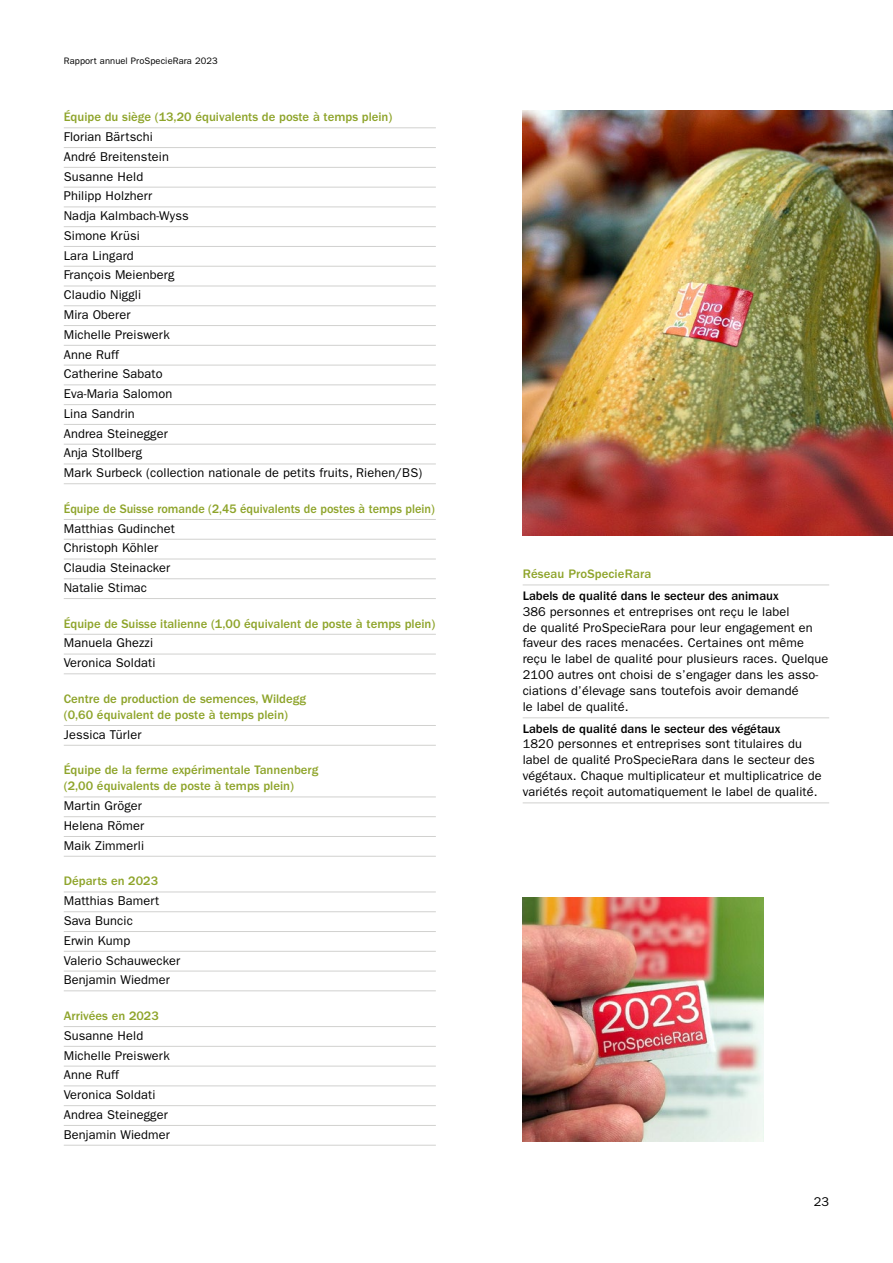
<style>
.page{position:relative;width:893px;height:1263px;background:#fff}
.page>*{position:absolute;margin:0;border:0;box-sizing:border-box;transform-origin:0 0}
.t1{font:12.75px/19.8px "ITC Franklin Gothic Std";letter-spacing:.01em;color:#000}
.t2{font:500 12.75px/15.9px "ITC Franklin Gothic Std";color:#8ea42a}
.t3{font:500 12.75px "ITC Franklin Gothic Std";color:#000}
.t4{font:500 12.75px "ITC Franklin Gothic Std";color:#8ea42a;scale:.96 1}
.t5{font:9.3px "ITC Franklin Gothic Std";letter-spacing:.01em;color:#000}
</style>
<div class="page">
<hr style="left:64px;top:128px;width:372px;height:1px;background:#d1d1cf">
<hr style="left:64px;top:147px;width:372px;height:1px;background:#d1d1cf">
<hr style="left:64px;top:167px;width:372px;height:1px;background:#d1d1cf">
<hr style="left:64px;top:187px;width:372px;height:1px;background:#d1d1cf">
<hr style="left:64px;top:207px;width:372px;height:1px;background:#d1d1cf">
<hr style="left:64px;top:226px;width:372px;height:1px;background:#d1d1cf">
<hr style="left:64px;top:246px;width:372px;height:1px;background:#d1d1cf">
<hr style="left:64px;top:266px;width:372px;height:1px;background:#d1d1cf">
<hr style="left:64px;top:286px;width:372px;height:1px;background:#d1d1cf">
<hr style="left:64px;top:305px;width:372px;height:1px;background:#d1d1cf">
<hr style="left:64px;top:325px;width:372px;height:1px;background:#d1d1cf">
<hr style="left:64px;top:345px;width:372px;height:1px;background:#d1d1cf">
<hr style="left:64px;top:365px;width:372px;height:1px;background:#d1d1cf">
<hr style="left:64px;top:385px;width:372px;height:1px;background:#d1d1cf">
<hr style="left:64px;top:404px;width:372px;height:1px;background:#d1d1cf">
<hr style="left:64px;top:424px;width:372px;height:1px;background:#d1d1cf">
<hr style="left:64px;top:444px;width:372px;height:1px;background:#d1d1cf">
<hr style="left:64px;top:464px;width:372px;height:1px;background:#d1d1cf">
<hr style="left:64px;top:483px;width:372px;height:1px;background:#d1d1cf">
<hr style="left:64px;top:519px;width:372px;height:1px;background:#d1d1cf">
<hr style="left:64px;top:539px;width:372px;height:1px;background:#d1d1cf">
<hr style="left:64px;top:559px;width:372px;height:1px;background:#d1d1cf">
<hr style="left:64px;top:578px;width:372px;height:1px;background:#d1d1cf">
<hr style="left:64px;top:598px;width:372px;height:1px;background:#d1d1cf">
<hr style="left:64px;top:634px;width:372px;height:1px;background:#d1d1cf">
<hr style="left:64px;top:654px;width:372px;height:1px;background:#d1d1cf">
<hr style="left:64px;top:673px;width:372px;height:1px;background:#d1d1cf">
<hr style="left:64px;top:725px;width:372px;height:1px;background:#d1d1cf">
<hr style="left:64px;top:745px;width:372px;height:1px;background:#d1d1cf">
<hr style="left:64px;top:797px;width:372px;height:1px;background:#d1d1cf">
<hr style="left:64px;top:816px;width:372px;height:1px;background:#d1d1cf">
<hr style="left:64px;top:836px;width:372px;height:1px;background:#d1d1cf">
<hr style="left:64px;top:856px;width:372px;height:1px;background:#d1d1cf">
<hr style="left:64px;top:892px;width:372px;height:1px;background:#d1d1cf">
<hr style="left:64px;top:911px;width:372px;height:1px;background:#d1d1cf">
<hr style="left:64px;top:931px;width:372px;height:1px;background:#d1d1cf">
<hr style="left:64px;top:951px;width:372px;height:1px;background:#d1d1cf">
<hr style="left:64px;top:971px;width:372px;height:1px;background:#d1d1cf">
<hr style="left:64px;top:990px;width:372px;height:1px;background:#d1d1cf">
<hr style="left:64px;top:1026px;width:372px;height:1px;background:#d1d1cf">
<hr style="left:64px;top:1046px;width:372px;height:1px;background:#d1d1cf">
<hr style="left:64px;top:1066px;width:372px;height:1px;background:#d1d1cf">
<hr style="left:64px;top:1085px;width:372px;height:1px;background:#d1d1cf">
<hr style="left:64px;top:1105px;width:372px;height:1px;background:#d1d1cf">
<hr style="left:64px;top:1125px;width:372px;height:1px;background:#d1d1cf">
<hr style="left:64px;top:1145px;width:372px;height:1px;background:#d1d1cf">
<img style="left:523px;top:111px;width:370px;height:425px">
<img style="left:523px;top:897px;width:241px;height:245px">
<hr style="left:523px;top:585px;width:306px;height:1px;background:#d1d1cf">
<hr style="left:523px;top:717px;width:306px;height:1px;background:#d1d1cf">
<hr style="left:523px;top:803px;width:306px;height:1px;background:#d1d1cf">
<p class="t5" style="left:64px;top:55px;width:156px">Rapport annuel ProSpecieRara 2023</p>
<p class="t2" style="left:64px;top:109px;width:330px">Équipe du siège (13,20 équivalents de poste à temps plein)</p>
<p class="t1" style="left:64px;top:127px;width:360px">Florian Bärtschi<br>André Breitenstein<br>Susanne Held<br>Philipp Holzherr<br>Nadja Kalmbach-Wyss<br>Simone Krüsi<br>Lara Lingard<br>François Meienberg<br>Claudio Niggli<br>Mira Oberer<br>Michelle Preiswerk<br>Anne Ruff<br>Catherine Sabato<br>Eva-Maria Salomon<br>Lina Sandrin<br>Andrea Steinegger<br>Anja Stollberg<br>Mark Surbeck (collection nationale de petits fruits, Riehen/BS)</p>
<p class="t4" style="left:64px;top:501px;width:388px">Équipe de Suisse romande (2,45 équivalents de postes à temps plein)</p>
<p class="t1" style="left:64px;top:518px;width:113px">Matthias Gudinchet<br>Christoph Köhler<br>Claudia Steinacker<br>Natalie Stimac</p>
<p class="t2" style="left:64px;top:616px;width:373px">Équipe de Suisse italienne (1,00 équivalent de poste à temps plein)</p>
<p class="t1" style="left:64px;top:633px;width:93px">Manuela Ghezzi<br>Veronica Soldati</p>
<p class="t2" style="left:64px;top:691px;width:244px">Centre de production de semences, Wildegg (0,60 équivalent de poste à temps plein)</p>
<p class="t1" style="left:64px;top:724px;width:79px">Jessica Türler</p>
<p class="t2" style="left:64px;top:762px;width:256px">Équipe de la ferme expérimentale Tannenberg (2,00 équivalents de poste à temps plein)</p>
<p class="t1" style="left:64px;top:796px;width:82px">Martin Gröger<br>Helena Römer<br>Maik Zimmerli</p>
<p class="t2" style="left:64px;top:873px;width:96px">Départs en 2023</p>
<p class="t1" style="left:64px;top:891px;width:118px">Matthias Bamert<br>Sava Buncic<br>Erwin Kump<br>Valerio Schauwecker<br>Benjamin Wiedmer</p>
<p class="t2" style="left:64px;top:1008px;width:97px">Arrivées en 2023</p>
<p class="t1" style="left:64px;top:1026px;width:108px">Susanne Held<br>Michelle Preiswerk<br>Anne Ruff<br>Veronica Soldati<br>Andrea Steinegger<br>Benjamin Wiedmer</p>
<p class="t2" style="left:523px;top:566px;width:130px">Réseau ProSpecieRara</p>
<p class="t3" style="left:523px;top:588px;width:258px">Labels de qualité dans le secteur des animaux</p>
<p class="t1" style="left:523px;top:603px;width:307px;line-height:15.9px">386 personnes et entreprises ont reçu le label<br>de qualité ProSpecieRara pour leur engagement en faveur des races menacées. Certaines ont même reçu le label de qualité pour plusieurs races. Quelque 2100 autres ont choisi de s’engager dans les asso&shy;ciations d’élevage sans toutefois avoir demandé<br>le label de qualité.</p>
<p class="t3" style="left:523px;top:721px;width:259px">Labels de qualité dans le secteur des végétaux</p>
<p class="t1" style="left:523px;top:736px;width:301px;line-height:15.9px">1820 personnes et entreprises sont titulaires du label de qualité ProSpecieRara dans le secteur des végétaux. Chaque multiplicateur et multiplicatrice de variétés reçoit automatiquement le label de qualité.</p>
<p class="t1" style="left:814px;top:1191px;width:17px">23</p>
</div>
